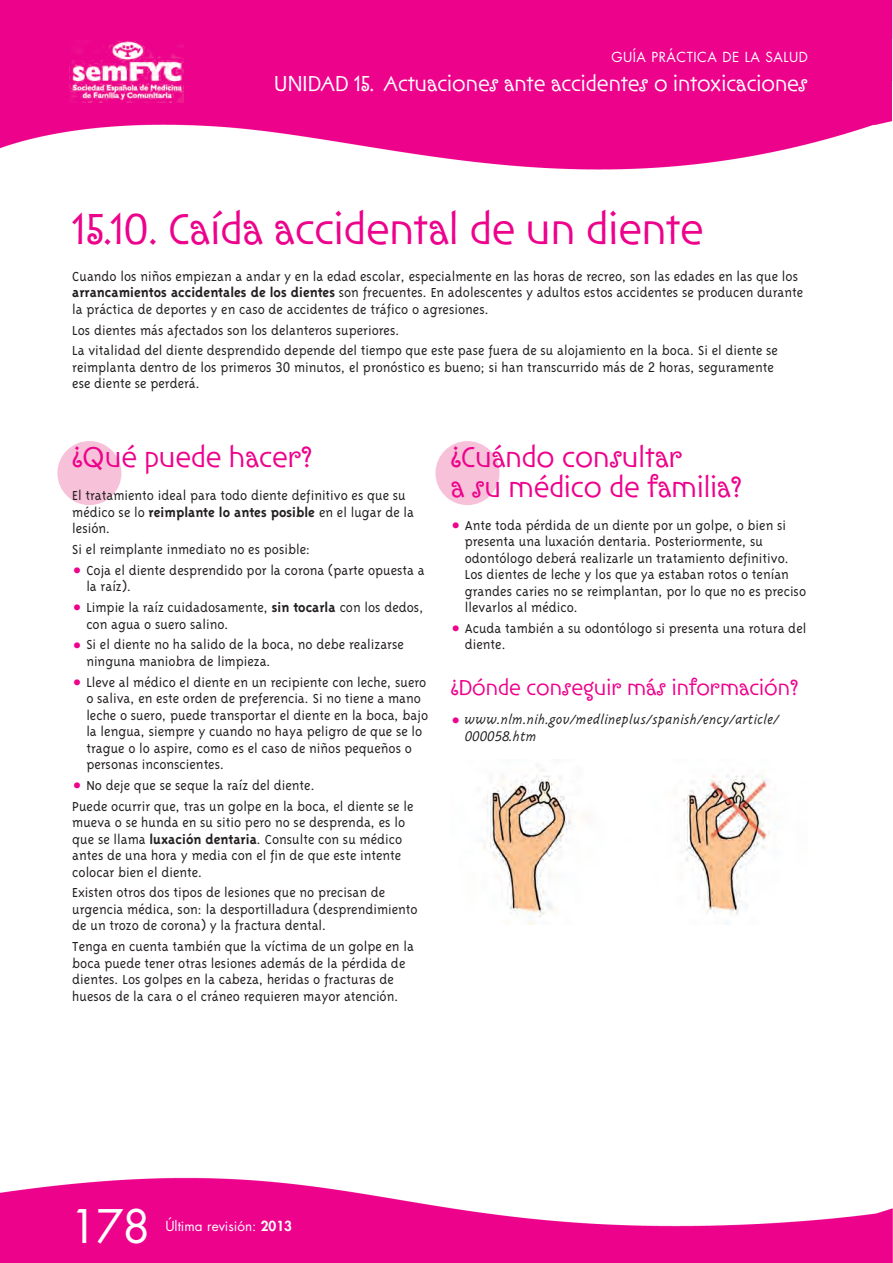
<style>
.page{position:relative;width:893px;height:1263px;background:#fff}
.page>*{position:absolute;margin:0;border:0;box-sizing:border-box;transform-origin:0 0}
.t1{font:45px "Ironwork ITCTT";color:#ed028c}
.t2{font:45px "Futura";color:#fff}
.t3{font:30px/29.2px "Ironwork ITCTT";color:#ed028c}
.t4{font:22.5px "Ironwork ITCTT";color:#fff}
.t5{font:22.5px "Ironwork ITCTT";color:#ed028c}
.t6{font:300 15px/16.5px "Triplex";color:#231f20}
.t7{font:italic 300 15px "Triplex";color:#231f20}
.t8{font:italic 15px "Officina Sans";color:#231f20}
.t9{font:13.5px "Futura";letter-spacing:.035em;color:#fff}
.t10{font:13.5px "Futura";color:#fff}
.s1{font-weight:700}
.s2{font-family:"Officina Sans";font-weight:400}
.s3{font-family:"European Pi Three";font-weight:400;color:#ed028c}
.s4{font-family:"European Pi Three";font-weight:400;font-style:normal;color:#ed028c}
.s5{font-family:"Triplex";font-weight:300}
.s6{font-weight:800}
</style>
<div class="page">
<div style="left:57px;top:441px;width:64px;height:64px;background:#f7c1d9;border-radius:50%"></div>
<div style="left:435px;top:441px;width:64px;height:64px;background:#f7c1d9;border-radius:50%"></div>
<img style="left:0;top:1177px;width:893px;height:86px">
<img style="left:0;top:0;width:893px;height:170px">
<div style="left:59px;top:32px;width:142px;height:81px;background:#ed028c"></div>
<img style="left:69px;top:41px;width:114px;height:62px">
<img style="left:481px;top:769px;width:294px;height:156px">
<p class="t9" style="left:611px;top:51px;width:198px">GUÍA PRÁCTICA DE LA SALUD</p>
<h3 class="t4" style="left:274px;top:70px;width:535px">UNIDAD 15. Actuaciones ante accidentes o intoxicaciones</h3>
<h1 class="t1" style="left:72px;top:202px;width:633px">15.10. Caída accidental de un diente</h1>
<p class="t6" style="left:72px;top:267px;width:732px">Cuando los niños empiezan a andar y en la edad escolar, especialmente en las horas de recreo, son las edades en las que los <span class="s1">arrancamientos accidentales de los dientes</span> son frecuentes. En adolescentes y adultos estos accidentes se producen durante la práctica de deportes y en caso de accidentes de tráfico o agresiones.</p>
<p class="t6" style="left:72px;top:319px;width:707px;line-height:20.7px">Los dientes más afectados son los delanteros superiores.<br>La vitalidad del diente desprendido depende del tiempo que este pase fuera de su alojamiento en la boca. Si el diente se</p>
<p class="t6" style="left:72px;top:358px;width:703px">reimplanta dentro de los primeros <span class="s2">30</span> minutos, el pronóstico es bueno; si han transcurrido más de <span class="s2">2</span> horas, seguramente ese diente se perderá.</p>
<h2 class="t3" style="left:72px;top:443px;width:241px">¿Qué puede hacer?</h2>
<p class="t6" style="left:72px;top:487px;width:343px">El tratamiento ideal para todo diente definitivo es que su médico se lo <span class="s1">reimplante lo antes posible</span> en el lugar de la lesión.</p>
<p class="t6" style="left:72px;top:541px;width:240px">Si el reimplante inmediato no es posible:</p>
<p class="t6" style="left:86px;top:561px;width:340px;text-indent:-14px"><span class="s3">-</span> Coja el diente desprendido por la corona (parte opuesta a la raíz).</p>
<p class="t6" style="left:86px;top:599px;width:339px;text-indent:-14px"><span class="s3">-</span> Limpie la raíz cuidadosamente, <span class="s1">sin tocarla</span> con los dedos, con agua o suero salino.</p>
<p class="t6" style="left:86px;top:636px;width:319px;text-indent:-14px"><span class="s3">-</span> Si el diente no ha salido de la boca, no debe realizarse ninguna maniobra de limpieza.</p>
<p class="t6" style="left:86px;top:673px;width:343px;text-indent:-14px"><span class="s3">-</span> Lleve al médico el diente en un recipiente con leche, suero o saliva, en este orden de preferencia. Si no tiene a mano leche o suero, puede transportar el diente en la boca, bajo la lengua, siempre y cuando no haya peligro de que se lo trague o lo aspire, como es el caso de niños pequeños o personas inconscientes.</p>
<p class="t6" style="left:72px;top:774px;width:343px;line-height:20.7px"><span class="s3">-</span> No deje que se seque la raíz del diente.<br>Puede ocurrir que, tras un golpe en la boca, el diente se le</p>
<p class="t6" style="left:72px;top:814px;width:334px">mueva o se hunda en su sitio pero no se desprenda, es lo que se llama <span class="s1">luxación dentaria</span>. Consulte con su médico antes de una hora y media con el fin de que este intente colocar bien el diente.</p>
<p class="t6" style="left:72px;top:884px;width:347px">Existen otros dos tipos de lesiones que no precisan de urgencia médica, son: la desportilladura (desprendimiento de un trozo de corona) y la fractura dental.</p>
<p class="t6" style="left:72px;top:938px;width:343px">Tenga en cuenta también que la víctima de un golpe en la boca puede tener otras lesiones además de la pérdida de dientes. Los golpes en la cabeza, heridas o fracturas de huesos de la cara o el cráneo requieren mayor atención.</p>
<h2 class="t3" style="left:451px;top:443px;width:292px">¿Cuándo consultar<br>a su médico de familia?</h2>
<p class="t6" style="left:465px;top:516px;width:343px;text-indent:-14px"><span class="s3">-</span> Ante toda pérdida de un diente por un golpe, o bien si presenta una luxación dentaria. Posteriormente, su odontólogo deberá realizarle un tratamiento definitivo.<br>Los dientes de leche y los que ya estaban rotos o tenían grandes caries no se reimplantan, por lo que no es preciso llevarlos al médico.</p>
<p class="t6" style="left:465px;top:619px;width:343px;text-indent:-14px"><span class="s3">-</span> Acuda también a su odontólogo si presenta una rotura del diente.</p>
<h3 class="t5" style="left:451px;top:674px;width:349px">¿Dónde conseguir más información?</h3>
<p class="t7" style="left:451px;top:710px;width:330px"><span class="s4">-</span> www.nlm.nih.gov/medlineplus/spanish/ency/article/</p>
<p class="t8" style="left:465px;top:730px;width:74px">000058<span class="s5">.htm</span></p>
<h1 class="t2" style="left:70px;top:1205px;width:82px">178</h1>
<p class="t10" style="left:165px;top:1219px;width:128px">Última revisión: <span class="s6">2013</span></p>
</div>
